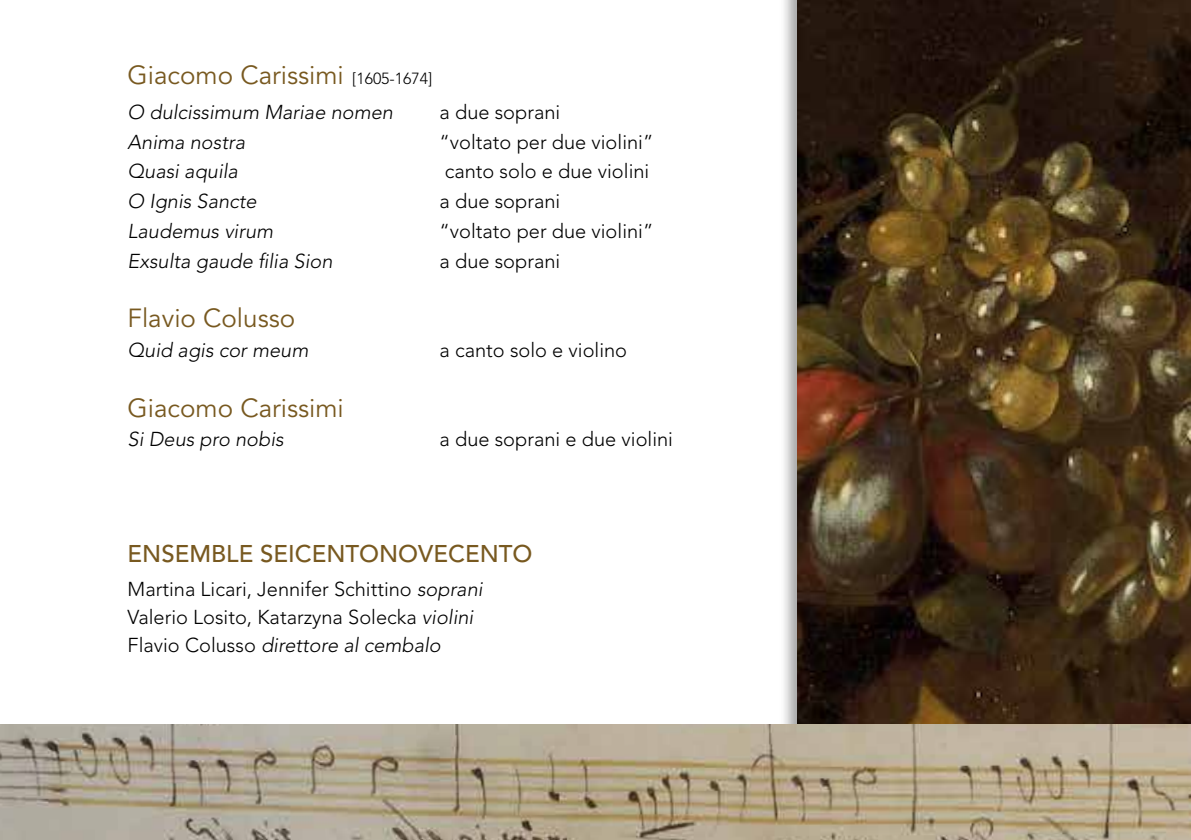
<style>
.page{position:relative;width:1191px;height:840px;background:#fff}
.page>*{position:absolute;margin:0;border:0;box-sizing:border-box;transform-origin:0 0}
.t1{font:26px "Avenir LT Std";color:#785920}
.t2{font:500 24px "Avenir LT Std";color:#785920}
.t3{font:300 20px/28px "Avenir LT Std";color:#000}
.t4{font:italic 300 20px "Avenir LT Std";color:#000}
.s1{font-weight:300;font-size:16px;color:#000}
.s2{font-style:italic}
</style>
<div class="page">
<div style="left:779px;top:0;width:412px;height:839px;background:#000;opacity:.35"></div>
<img style="left:797px;top:0;width:394px;height:724px">
<img style="left:0;top:724px;width:1191px;height:115px">
<h1 class="t1" style="left:128px;top:60px;width:306px">Giacomo Carissimi <span class="s1">[1605-1674]</span></h1>
<p class="t4" style="left:128px;top:100px;width:267px">O dulcissimum Mariae nomen</p>
<p class="t3" style="left:439px;top:98px;width:122px">a due soprani</p>
<p class="t4" style="left:128px;top:130px;width:119px">Anima nostra</p>
<p class="t3" style="left:439px;top:128px;width:215px">“voltato per due violini”</p>
<p class="t4" style="left:128px;top:160px;width:112px">Quasi aquila</p>
<p class="t3" style="left:445px;top:157px;width:206px">canto solo e due violini</p>
<p class="t4" style="left:128px;top:189px;width:130px">O Ignis Sancte</p>
<p class="t3" style="left:439px;top:187px;width:122px">a due soprani</p>
<p class="t4" style="left:128px;top:219px;width:147px">Laudemus virum</p>
<p class="t3" style="left:439px;top:217px;width:215px">“voltato per due violini”</p>
<p class="t4" style="left:128px;top:249px;width:206px">Exsulta gaude filia Sion</p>
<p class="t3" style="left:439px;top:246px;width:122px">a due soprani</p>
<h1 class="t1" style="left:128px;top:303px;width:169px">Flavio Colusso</h1>
<p class="t4" style="left:128px;top:338px;width:182px">Quid agis cor meum</p>
<p class="t3" style="left:439px;top:336px;width:189px">a canto solo e violino</p>
<h1 class="t1" style="left:128px;top:392px;width:218px">Giacomo Carissimi</h1>
<p class="t4" style="left:128px;top:427px;width:158px">Si Deus pro nobis</p>
<p class="t3" style="left:439px;top:425px;width:235px">a due soprani e due violini</p>
<p class="t2" style="left:128px;top:539px;width:406px">ENSEMBLE SEICENTONOVECENTO</p>
<p class="t3" style="left:128px;top:574px;width:356px">Martina Licari, Jennifer Schittino <span class="s2">soprani<br></span>Valerio Losito, Katarzyna Solecka <span class="s2">violini<br></span>Flavio Colusso <span class="s2">direttore al cembalo</span></p>
</div>
